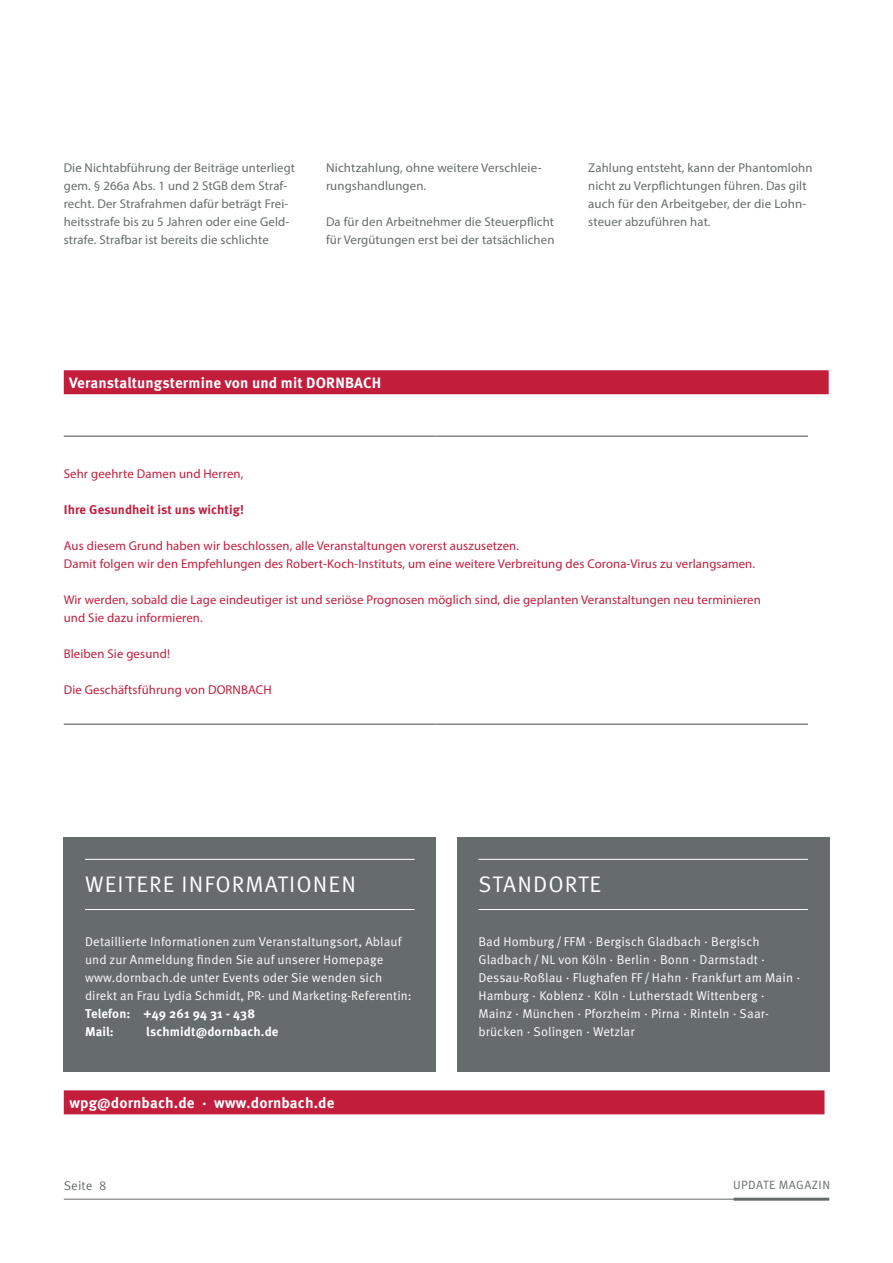
<style>
.page{position:relative;width:893px;height:1263px;background:#fff}
.page>*{position:absolute;margin:0;border:0;box-sizing:border-box;transform-origin:0 0}
.t1{font:22.5px "Meta Pro";letter-spacing:.05em;color:#fff}
.t2{font:700 15px "Meta Pro";letter-spacing:.01em;color:#fff}
.t3{font:12.75px/18px "Meta Pro";letter-spacing:.01em;color:#fff}
.t4{font:12.75px/18px "Myriad Pro";letter-spacing:.01em;color:#666c6c}
.t5{font:12.75px/18px "Myriad Pro";letter-spacing:.01em;color:#c21e3c}
.t6{font:700 12.75px/18px "Meta Pro";letter-spacing:.01em;color:#fff}
.t7{font:700 12.75px "Meta Pro";letter-spacing:.01em;color:#c21e3c}
.t8{font:12.75px "Meta Pro";letter-spacing:.01em;color:#666c6c}
.t9{font:12px "Meta Pro";letter-spacing:.04em;color:#666c6c}
</style>
<div class="page">
<hr style="left:64px;top:1199px;width:765px;height:1px;background:#666c6c">
<hr style="left:734px;top:1198px;width:95px;height:3px;background:#666c6c">
<hr style="left:64px;top:436px;width:372px;height:1px;background:#4b4c4d">
<hr style="left:436px;top:436px;width:372px;height:1px;background:#4b4c4d">
<hr style="left:64px;top:724px;width:372px;height:1px;background:#4b4c4d">
<hr style="left:436px;top:724px;width:372px;height:1px;background:#4b4c4d">
<div style="left:64px;top:370px;width:765px;height:24px;background:#c21e3c"></div>
<div style="left:64px;top:1090px;width:760px;height:24px;background:#c21e3c"></div>
<div style="left:64px;top:838px;width:372px;height:234px;background:#666c6c"></div>
<div style="left:457px;top:838px;width:372px;height:234px;background:#666c6c"></div>
<hr style="left:85px;top:859px;width:330px;height:1px;background:#fff">
<hr style="left:85px;top:909px;width:330px;height:1px;background:#fff">
<hr style="left:478px;top:859px;width:330px;height:1px;background:#fff">
<hr style="left:478px;top:909px;width:330px;height:1px;background:#fff">
<p class="t4" style="left:64px;top:158px;width:233px">Die Nichtabführung der Beiträge unterliegt gem. § 266a Abs. 1 und 2 StGB dem Straf&shy;recht. Der Strafrahmen dafür beträgt Frei&shy;heitsstrafe bis zu 5 Jahren oder eine Geld&shy;strafe. Strafbar ist bereits die schlichte</p>
<p class="t4" style="left:326px;top:158px;width:217px">Nichtzahlung, ohne weitere Verschleie&shy;rungshandlungen.</p>
<p class="t4" style="left:326px;top:212px;width:230px">Da für den Arbeitnehmer die Steuerpflicht für Vergütungen erst bei der tatsächlichen</p>
<p class="t4" style="left:588px;top:158px;width:226px">Zahlung entsteht, kann der Phantomlohn nicht zu Verpflichtungen führen. Das gilt auch für den Arbeitgeber, der die Lohn&shy;steuer abzuführen hat.</p>
<p class="t2" style="left:69px;top:371px;width:314px">Veranstaltungstermine von und mit DORNBACH</p>
<p class="t5" style="left:64px;top:464px;width:181px">Sehr geehrte Damen und Herren,</p>
<p class="t7" style="left:64px;top:499px;width:182px">Ihre Gesundheit ist uns wichtig!</p>
<p class="t5" style="left:64px;top:536px;width:693px">Aus diesem Grund haben wir beschlossen, alle Veranstaltungen vorerst auszusetzen.<br>Damit folgen wir den Empfehlungen des Robert-Koch-Instituts, um eine weitere Verbreitung des Corona-Virus zu verlangsamen.</p>
<p class="t5" style="left:64px;top:590px;width:699px">Wir werden, sobald die Lage eindeutiger ist und seriöse Prognosen möglich sind, die geplanten Veranstaltungen neu terminieren und Sie dazu informieren.</p>
<p class="t5" style="left:64px;top:644px;width:108px">Bleiben Sie gesund!</p>
<p class="t5" style="left:64px;top:680px;width:209px">Die Geschäftsführung von DORNBACH</p>
<h1 class="t1" style="left:85px;top:867px;width:272px">WEITERE INFORMATIONEN</h1>
<p class="t3" style="left:85px;top:932px;width:328px">Detaillierte Informationen zum Veranstaltungsort, Ablauf und zur Anmeldung finden Sie auf unserer Homepage www.dornbach.de unter Events oder Sie wenden sich direkt an Frau Lydia Schmidt, PR- und Marketing-Referentin:</p>
<p class="t6" style="left:85px;top:1004px;width:172px">Telefon: +49 261 94 31 - 438<br>Mail:</p>
<p class="t6" style="left:146px;top:1022px;width:134px">lschmidt@dornbach.de</p>
<p class="t2" style="left:69px;top:1091px;width:267px">wpg@dornbach.de · www.dornbach.de</p>
<h1 class="t1" style="left:478px;top:867px;width:124px">STANDORTE</h1>
<p class="t3" style="left:478px;top:932px;width:323px">Bad Homburg / FFM · Bergisch Gladbach · Bergisch Gladbach /NL von Köln · Berlin · Bonn · Darmstadt · Dessau-Roßlau · Flughafen FF /Hahn · Frankfurt am Main · Hamburg · Koblenz · Köln · Lutherstadt Wittenberg · Mainz · München · Pforzheim · Pirna · Rinteln · Saar&shy;brücken · Solingen · Wetzlar</p>
<p class="t8" style="left:64px;top:1175px;width:44px">Seite 8</p>
<p class="t9" style="left:733px;top:1176px;width:98px">UPDATE MAGAZIN</p>
</div>
